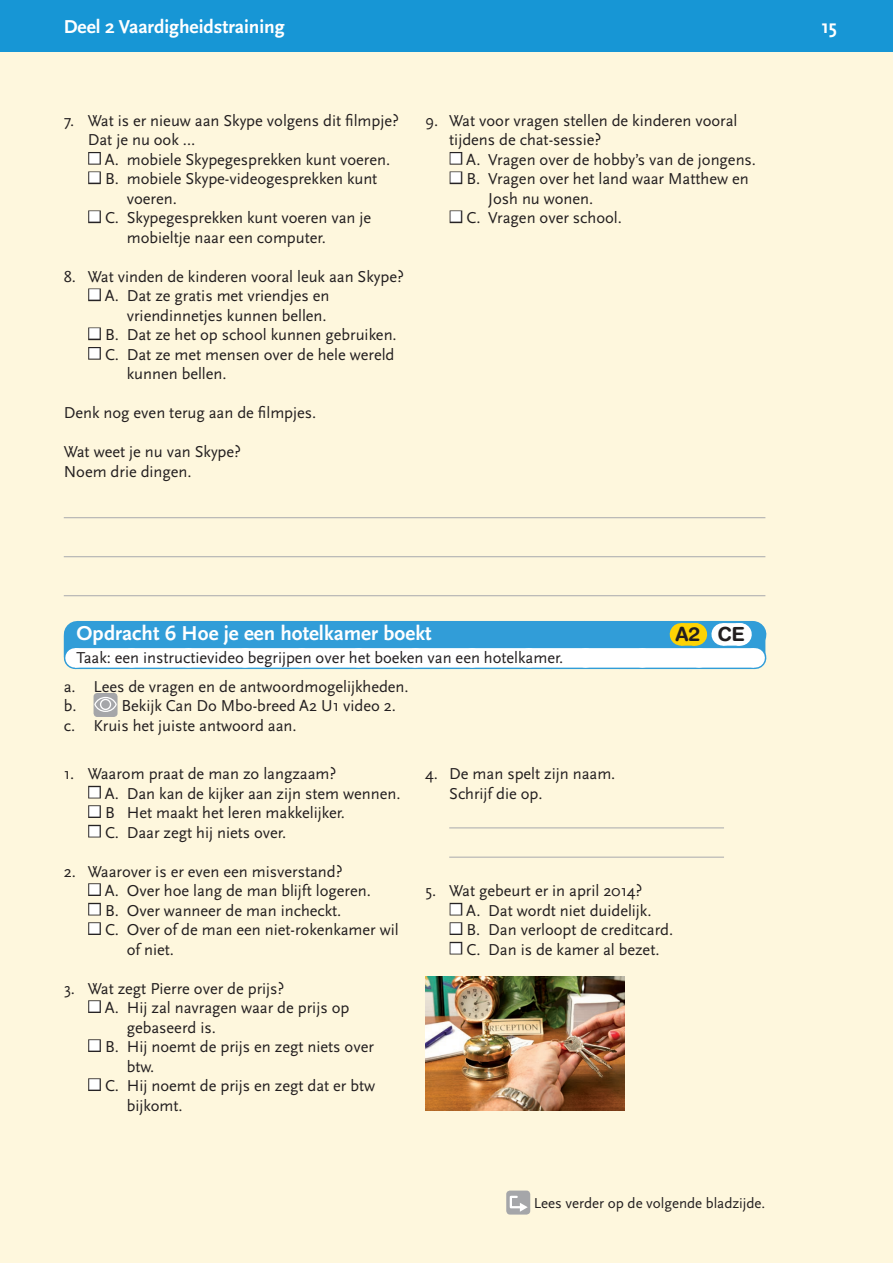
<style>
.page{position:relative;width:893px;height:1263px;background:#fef7dd}
.page>*{position:absolute;margin:0;border:0;box-sizing:border-box;transform-origin:0 0}
.t1{font:700 21px "Scala Sans OT";color:#fff}
.t2{font:700 19.5px "Scala Sans OT";letter-spacing:-.005em;color:#fff}
.t3{font:700 19.5px "Helvetica Rounded LT Std";color:#231f20}
.t4{font:16.5px/19.5px "Scala Sans OT";color:#231f20}
.t5{font:15px "Scala Sans OT";color:#231f20}
.s1{color:#fff}
</style>
<div class="page">
<div style="left:0;top:0;width:893px;height:51px;background:#1796d5"></div>
<div style="left:88px;top:152px;width:13px;height:13px;border:2px solid #262324"></div>
<div style="left:88px;top:171px;width:13px;height:13px;border:2px solid #262324"></div>
<div style="left:88px;top:210px;width:13px;height:13px;border:2px solid #262324"></div>
<div style="left:88px;top:288px;width:13px;height:13px;border:2px solid #262324"></div>
<div style="left:88px;top:327px;width:13px;height:13px;border:2px solid #262324"></div>
<div style="left:88px;top:347px;width:13px;height:13px;border:2px solid #262324"></div>
<div style="left:450px;top:152px;width:12px;height:13px;border:2px solid #262324"></div>
<div style="left:450px;top:171px;width:12px;height:13px;border:2px solid #262324"></div>
<div style="left:450px;top:210px;width:12px;height:13px;border:2px solid #262324"></div>
<hr style="left:64px;top:517px;width:701px;height:1px;background:#a8a9ad">
<hr style="left:64px;top:556px;width:701px;height:1px;background:#a8a9ad">
<hr style="left:64px;top:595px;width:701px;height:1px;background:#a8a9ad">
<svg style="left:64px;top:636px;width:701px;height:21px"></svg>
<div style="left:77px;top:621px;width:675px;height:27px;background:#319dd8"></div>
<div style="left:75px;top:648px;width:679px;height:20px;background:#fff"></div>
<svg style="left:132px;top:623px;width:608px;height:46px"></svg>
<svg style="left:75px;top:621px;width:3px;height:48px"></svg>
<svg style="left:752px;top:621px;width:3px;height:48px"></svg>
<div style="left:94px;top:693px;width:24px;height:24px;background:#a5a6a9;border-radius:4px"></div>
<svg style="left:94px;top:696px;width:24px;height:17px"></svg>
<div style="left:100px;top:699px;width:11px;height:11px;border:1px solid #fff;border-radius:50%"></div>
<div style="left:88px;top:786px;width:13px;height:12px;border:2px solid #262324"></div>
<div style="left:88px;top:805px;width:13px;height:13px;border:2px solid #262324"></div>
<div style="left:88px;top:825px;width:13px;height:12px;border:2px solid #262324"></div>
<div style="left:88px;top:883px;width:13px;height:13px;border:2px solid #262324"></div>
<div style="left:88px;top:903px;width:13px;height:12px;border:2px solid #262324"></div>
<div style="left:88px;top:922px;width:13px;height:13px;border:2px solid #262324"></div>
<div style="left:88px;top:1000px;width:13px;height:13px;border:2px solid #262324"></div>
<div style="left:88px;top:1039px;width:13px;height:13px;border:2px solid #262324"></div>
<div style="left:88px;top:1078px;width:13px;height:13px;border:2px solid #262324"></div>
<hr style="left:449px;top:827px;width:275px;height:1px;background:#a8a9ad">
<hr style="left:449px;top:857px;width:275px;height:1px;background:#a8a9ad">
<div style="left:450px;top:903px;width:12px;height:12px;border:2px solid #262324"></div>
<div style="left:450px;top:922px;width:12px;height:13px;border:2px solid #262324"></div>
<div style="left:450px;top:942px;width:12px;height:12px;border:2px solid #262324"></div>
<img style="left:425px;top:976px;width:199px;height:135px">
<div style="left:506px;top:1190px;width:24px;height:24px;background:#a5a6a9;border-radius:4px"></div>
<svg style="left:509px;top:1195px;width:19px;height:17px"></svg>
<p class="t2" style="left:64px;top:16px;width:222px">Deel 2 Vaardigheidstraining</p>
<p class="t2" style="left:821px;top:16px;width:17px">15</p>
<p class="t4" style="left:88px;top:111px;width:313px;text-indent:-24px">7. Wat is er nieuw aan Skype volgens dit filmpje?<br>Dat je nu ook …</p>
<p class="t4" style="left:88px;top:150px;width:304px"><span class="s1">■</span> A. mobiele Skypegesprekken kunt voeren.</p>
<p class="t4" style="left:127px;top:170px;width:252px;text-indent:-39px"><span class="s1">■</span> B. mobiele Skype-videogesprekken kunt voeren.</p>
<p class="t4" style="left:88px;top:209px;width:285px;text-align:center"><span class="s1">■</span> C. Skypegesprekken kunt voeren van je mobieltje naar een computer.</p>
<p class="t4" style="left:64px;top:267px;width:342px">8. Wat vinden de kinderen vooral leuk aan Skype?</p>
<p class="t4" style="left:88px;top:287px;width:243px;text-align:right"><span class="s1">■</span> A. Dat ze gratis met vriendjes en vriendinnetjes kunnen bellen.</p>
<p class="t4" style="left:88px;top:326px;width:310px"><span class="s1">■</span> B. Dat ze het op school kunnen gebruiken.</p>
<p class="t4" style="left:127px;top:345px;width:269px;text-indent:-39px"><span class="s1">■</span> C. Dat ze met mensen over de hele wereld kunnen bellen.</p>
<p class="t4" style="left:64px;top:404px;width:254px">Denk nog even terug aan de filmpjes.</p>
<p class="t4" style="left:64px;top:443px;width:179px">Wat weet je nu van Skype?<br>Noem drie dingen.</p>
<p class="t4" style="left:449px;top:111px;width:290px;text-indent:-24px">9. Wat voor vragen stellen de kinderen vooral tijdens de chat-sessie?</p>
<p class="t4" style="left:449px;top:150px;width:308px"><span class="s1">■</span> A. Vragen over de hobby’s van de jongens.</p>
<p class="t4" style="left:488px;top:170px;width:262px;text-indent:-39px"><span class="s1">■</span> B. Vragen over het land waar Matthew en<br>Josh nu wonen.</p>
<p class="t4" style="left:449px;top:209px;width:174px"><span class="s1">■</span> C. Vragen over school.</p>
<p class="t1" style="left:77px;top:622px;width:357px">Opdracht 6 Hoe je een hotelkamer boekt</p>
<p class="t3" style="left:676px;top:622px;width:71px">A2 CE</p>
<p class="t4" style="left:64px;top:644px;width:501px;line-height:28.5px;text-indent:13px">Taak: een instructievideo begrijpen over het boeken van een hotelkamer. a. Lees de vragen en de antwoordmogelijkheden.</p>
<p class="t4" style="left:64px;top:696px;width:14px">b.</p>
<p class="t4" style="left:64px;top:696px;width:334px;text-indent:58px">Bekijk Can Do Mbo-breed A2 U1 video 2. c. Kruis het juiste antwoord aan.</p>
<p class="t4" style="left:64px;top:764px;width:274px">1. Waarom praat de man zo langzaam?</p>
<p class="t4" style="left:88px;top:784px;width:314px"><span class="s1">■</span> A. Dan kan de kijker aan zijn stem wennen.</p>
<p class="t4" style="left:88px;top:803px;width:259px"><span class="s1">■</span> B Het maakt het leren makkelijker.</p>
<p class="t4" style="left:88px;top:823px;width:200px"><span class="s1">■</span> C. Daar zegt hij niets over.</p>
<p class="t4" style="left:64px;top:862px;width:280px">2. Waarover is er even een misverstand?</p>
<p class="t4" style="left:88px;top:881px;width:285px"><span class="s1">■</span> A. Over hoe lang de man blijft logeren.</p>
<p class="t4" style="left:88px;top:901px;width:255px"><span class="s1">■</span> B. Over wanneer de man incheckt.</p>
<p class="t4" style="left:127px;top:920px;width:273px;text-indent:-39px"><span class="s1">■</span> C. Over of de man een niet-rokenkamer wil of niet.</p>
<p class="t4" style="left:64px;top:979px;width:222px">3. Wat zegt Pierre over de prijs?</p>
<p class="t4" style="left:127px;top:998px;width:224px;text-indent:-39px"><span class="s1">■</span> A. Hij zal navragen waar de prijs op gebaseerd is.</p>
<p class="t4" style="left:127px;top:1037px;width:249px;text-indent:-39px"><span class="s1">■</span> B. Hij noemt de prijs en zegt niets over btw.</p>
<p class="t4" style="left:127px;top:1076px;width:250px;text-indent:-39px"><span class="s1">■</span> C. Hij noemt de prijs en zegt dat er btw bijkomt.</p>
<p class="t4" style="left:449px;top:764px;width:168px;text-indent:-24px">4. De man spelt zijn naam.<br>Schrijf die op.</p>
<p class="t4" style="left:425px;top:881px;width:219px">5. Wat gebeurt er in april 2014?</p>
<p class="t4" style="left:449px;top:901px;width:204px"><span class="s1">■</span> A. Dat wordt niet duidelijk.</p>
<p class="t4" style="left:449px;top:920px;width:225px"><span class="s1">■</span> B. Dan verloopt de creditcard.</p>
<p class="t4" style="left:449px;top:940px;width:212px"><span class="s1">■</span> C. Dan is de kamer al bezet.</p>
<p class="t5" style="left:534px;top:1195px;width:233px">Lees verder op de volgende bladzijde.</p>
</div>
